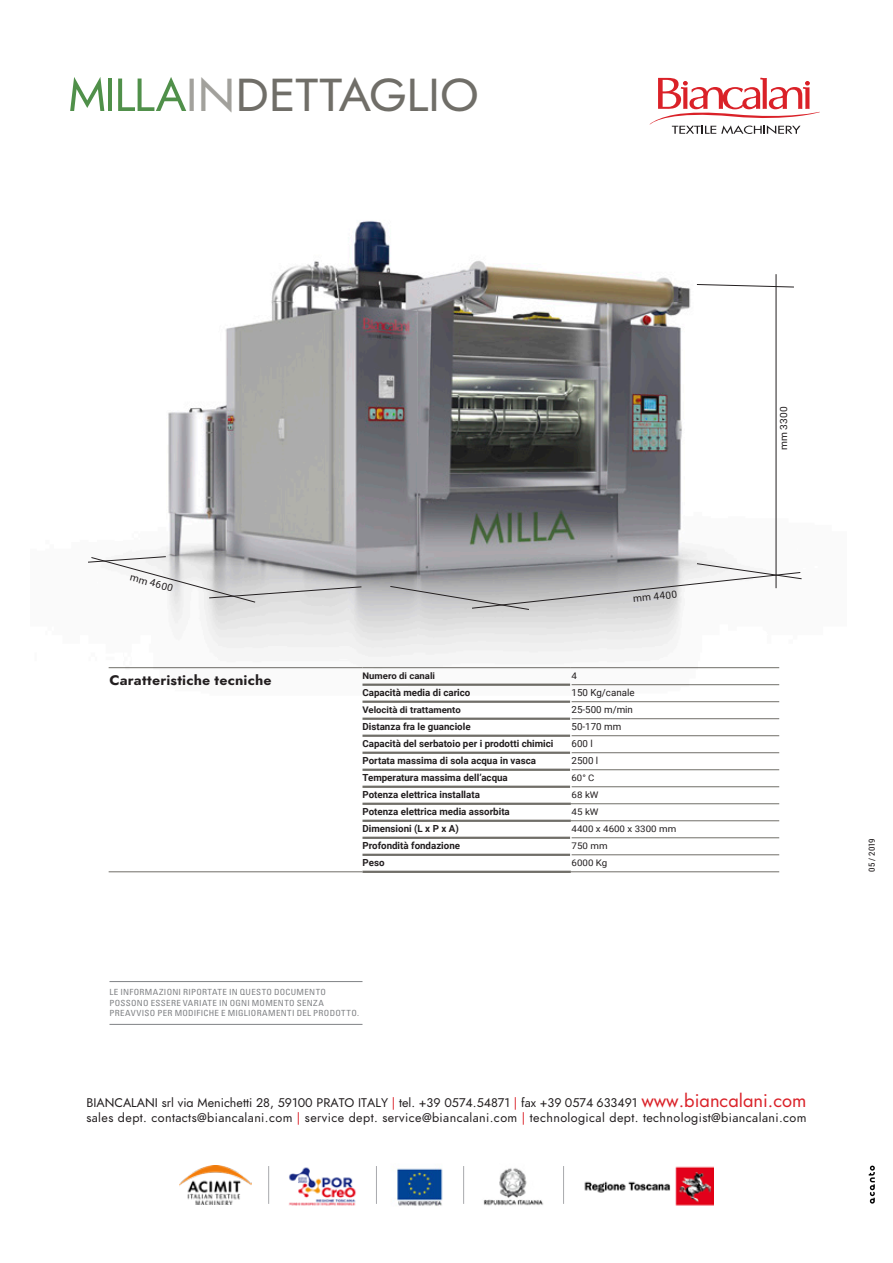
<style>
.page{position:relative;width:893px;height:1263px;background:#fff}
.page>*{position:absolute;margin:0;border:0;box-sizing:border-box;transform-origin:0 0}
.BodyInterno{font:46.2px "Jost";letter-spacing:-.005em;color:#706e68;scale:1.06 1}
.t1{font:700 13.8px "Jost";letter-spacing:.01em;color:#231f20;scale:1.05 1}
.t2{font:12.6px "Jost";letter-spacing:.03em;color:#231f20}
.t3{font:12.6px "Jost";color:#231f20}
.t4{font:9.9px "Roboto";letter-spacing:.02em;color:#231f20}
.t5{font:700 9.75px "Roboto";color:#231f20}
.t6{font:9.75px "Roboto";color:#231f20}
.t7{font:9px "Roboto";color:#231f20;scale:1.08 1}
.t8{font:700 9px "Roboto";color:#231f20;scale:1.05 1}
.t9{font:9px "Roboto";color:#231f20;scale:1.05 1}
.BodyInterno-2{font:condensed 8.4px/10.5px "Univers";letter-spacing:.035em;color:#808285;scale:1.06 1}
.BodyInterno-3{font:8.4px "Roboto Condensed";color:#231f20;scale:1.06 1}
.s1{color:#a2a19c}
.s2{color:#da2128}
.s3{font-size:18.3px;color:#da2128}
</style>
<div class="page">
<svg style="left:650px;top:78px;width:170px;height:56px"></svg>
<svg style="left:70px;top:77px;width:34px;height:34px"></svg>
<hr style="left:108px;top:79px;width:4px;height:32px;background:#50904a">
<svg style="left:118px;top:77px;width:68px;height:34px"></svg>
<svg style="left:869px;top:1165px;width:6px;height:38px"></svg>
<img style="left:584px;top:1166px;width:129px;height:40px">
<img style="left:483px;top:1168px;width:60px;height:38px">
<img style="left:395px;top:1168px;width:48px;height:38px">
<img style="left:289px;top:1167px;width:67px;height:39px">
<img style="left:180px;top:1165px;width:71px;height:39px">
<hr style="left:268px;top:1166px;width:1px;height:38px;background:#a8a9ad">
<hr style="left:376px;top:1166px;width:1px;height:38px;background:#a8a9ad">
<hr style="left:463px;top:1166px;width:1px;height:38px;background:#a8a9ad">
<hr style="left:563px;top:1166px;width:1px;height:38px;background:#a8a9ad">
<hr style="left:109px;top:1024px;width:253px;height:1px;background:#808285">
<hr style="left:109px;top:981px;width:253px;height:1px;background:#808285">
<svg style="left:570px;top:804px;width:2px;height:67px"></svg>
<hr style="left:571px;top:820px;width:208px;height:1px;background:#706e68">
<hr style="left:572px;top:837px;width:207px;height:1px;background:#706e68">
<hr style="left:572px;top:854px;width:207px;height:1px;background:#706e68">
<hr style="left:571px;top:871px;width:208px;height:1px;background:#706e68">
<hr style="left:362px;top:803px;width:209px;height:2px;background:#706e68">
<hr style="left:362px;top:820px;width:209px;height:2px;background:#706e68">
<hr style="left:362px;top:837px;width:208px;height:2px;background:#706e68">
<hr style="left:362px;top:854px;width:208px;height:2px;background:#706e68">
<hr style="left:362px;top:871px;width:209px;height:2px;background:#706e68">
<hr style="left:109px;top:871px;width:253px;height:1px;background:#706e68">
<img style="left:108px;top:220px;width:686px;height:584px">
<svg style="left:88px;top:556px;width:274px;height:47px"></svg>
<hr style="left:776px;top:274px;width:1px;height:314px;background:#231f20">
<svg style="left:390px;top:563px;width:412px;height:47px"></svg>
<svg style="left:696px;top:284px;width:98px;height:3px"></svg>
<p class="BodyInterno" style="left:186px;top:63px;width:278px"><span class="s1">IN</span>DETTAGLIO</p>
<p class="t4" style="left:132px;top:570px;width:46px;rotate:15deg">mm 4600</p>
<p class="t1" style="left:109px;top:670px;width:156px">Caratteristiche tecniche</p>
<p class="t4" style="left:632px;top:592px;width:46px;rotate:-6deg">mm 4400</p>
<p class="t8" style="left:362px;top:669px;width:71px">Numero di canali</p>
<p class="t7" style="left:572px;top:669px;width:7px">4</p>
<p class="t5" style="left:362px;top:685px;width:109px">Capacità media di carico</p>
<p class="t6" style="left:572px;top:685px;width:64px">150 Kg/canale</p>
<p class="t8" style="left:362px;top:703px;width:95px">Velocità di trattamento</p>
<p class="t6" style="left:572px;top:702px;width:63px">25-500 m/min</p>
<p class="t5" style="left:362px;top:719px;width:110px">Distanza fra le guanciole</p>
<p class="t6" style="left:572px;top:719px;width:51px">50-170 mm</p>
<p class="t5" style="left:362px;top:736px;width:193px">Capacità del serbatoio per i prodotti chimici</p>
<p class="t6" style="left:572px;top:736px;width:23px">600 l</p>
<p class="t5" style="left:362px;top:753px;width:175px">Portata massima di sola acqua in vasca</p>
<p class="t6" style="left:572px;top:753px;width:28px">2500 l</p>
<p class="t5" style="left:362px;top:770px;width:147px">Temperatura massima dell’acqua</p>
<p class="t9" style="left:572px;top:771px;width:23px">60° C</p>
<p class="t5" style="left:362px;top:788px;width:119px">Potenza elettrica installata</p>
<p class="t7" style="left:572px;top:788px;width:26px">68 kW</p>
<p class="t5" style="left:362px;top:805px;width:149px">Potenza elettrica media assorbita</p>
<p class="t7" style="left:572px;top:805px;width:26px">45 kW</p>
<p class="t5" style="left:362px;top:822px;width:98px">Dimensioni (L x P x A)</p>
<p class="t7" style="left:572px;top:822px;width:98px">4400 x 4600 x 3300 mm</p>
<p class="t5" style="left:362px;top:839px;width:99px">Profondità fondazione</p>
<p class="t7" style="left:572px;top:839px;width:35px">750 mm</p>
<p class="t5" style="left:362px;top:856px;width:24px">Peso</p>
<p class="t7" style="left:572px;top:856px;width:35px">6000 Kg</p>
<p class="BodyInterno-2" style="left:109px;top:987px;width:237px">LE INFORMAZIONI RIPORTATE IN QUESTO DOCUMENTO<br>POSSONO ESSERE VARIATE IN OGNI MOMENTO SENZA<br>PREAVVISO PER MODIFICHE E MIGLIORAMENTI DEL PRODOTTO.</p>
<p class="t4" style="left:777px;top:450px;width:45px;rotate:-90deg">mm 3300</p>
<p class="t3" style="left:86px;top:1094px;width:722px">BIANCALANI srl via Menichetti 28, 59100 PRATO ITALY <span class="s2">|</span> tel. +39 0574.54871 <span class="s2">|</span> fax +39 0574 633491 <span class="s3">www.biancalani.com</span></p>
<p class="t2" style="left:86px;top:1109px;width:722px">sales dept. contacts@biancalani.com <span class="s2">|</span> service dept. service@biancalani.com <span class="s2">|</span> technological dept. technologist@biancalani.com</p>
<p class="BodyInterno-3" style="left:866px;top:872px;width:33px;rotate:-90deg">05 / 2019</p>
</div>
